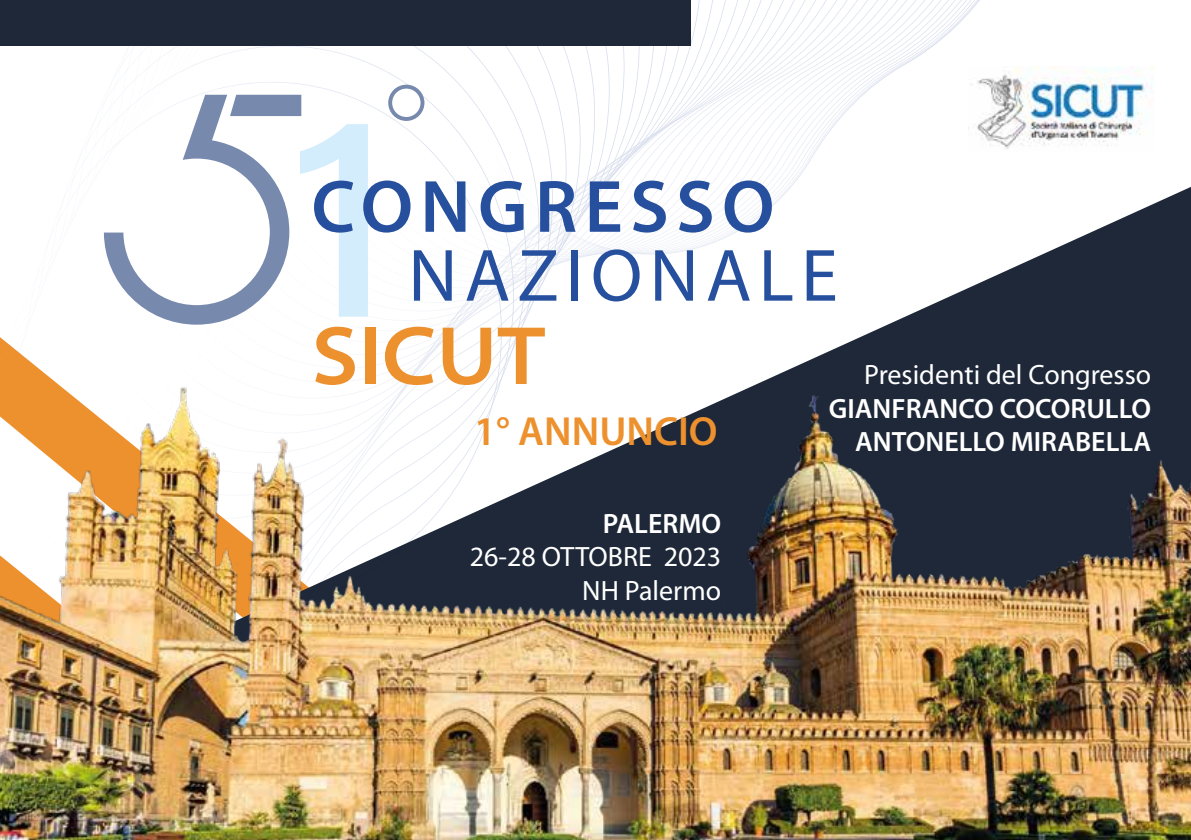
<style>
.page{position:relative;width:1191px;height:840px;background:#fff}
.page>*{position:absolute;margin:0;border:0;box-sizing:border-box;transform-origin:0 0}
.t1{font:600 semi-expanded 83.4px "Myriad Pro";color:#ed912e}
.t2{font:600 74.6px "Myriad Pro";letter-spacing:.095em;color:#26509e}
.t3{font:74.6px "Myriad Pro";letter-spacing:.095em;color:#26509e}
.t4{font:600 40.8px "Myriad Pro";color:#ed912e}
.t5{font:28px/33.6px "Myriad Pro";color:#fff;text-align:right}
.t6{font:600 28px "Myriad Pro";color:#fff}
</style>
<div class="page">
<svg style="left:966px;top:187px;width:225px;height:102px"></svg>
<img style="left:971px;top:66px;width:182px;height:83px">
<svg style="left:104px;top:95px;width:185px;height:194px"></svg>
<svg style="left:230px;top:95px;width:71px;height:21px"></svg>
<svg style="left:388px;top:85px;width:36px;height:36px"></svg>
<svg style="left:300px;top:124px;width:68px;height:165px"></svg>
<div style="left:0;top:0;width:690px;height:46px;background:#1e2838"></div>
<img style="left:0;top:289px;width:1191px;height:550px">
<h2 class="t2" style="left:311px;top:159px;width:464px">CONGRESSO</h2>
<h2 class="t3" style="left:408px;top:229px;width:431px">NAZIONALE</h2>
<h1 class="t1" style="left:311px;top:309px;width:235px">SICUT</h1>
<h3 class="t4" style="left:474px;top:405px;width:245px">1° ANNUNCIO</h3>
<p class="t6" style="left:603px;top:505px;width:120px">PALERMO</p>
<p class="t5" style="left:470px;top:539px;width:253px">26-28 OTTOBRE 2023<br>NH Palermo</p>
<p class="t5" style="left:864px;top:357px;width:288px">Presidenti del Congresso</p>
<p class="t6" style="left:828px;top:390px;width:324px">GIANFRANCO COCORULLO</p>
<p class="t6" style="left:855px;top:424px;width:297px">ANTONELLO MIRABELLA</p>
</div>
